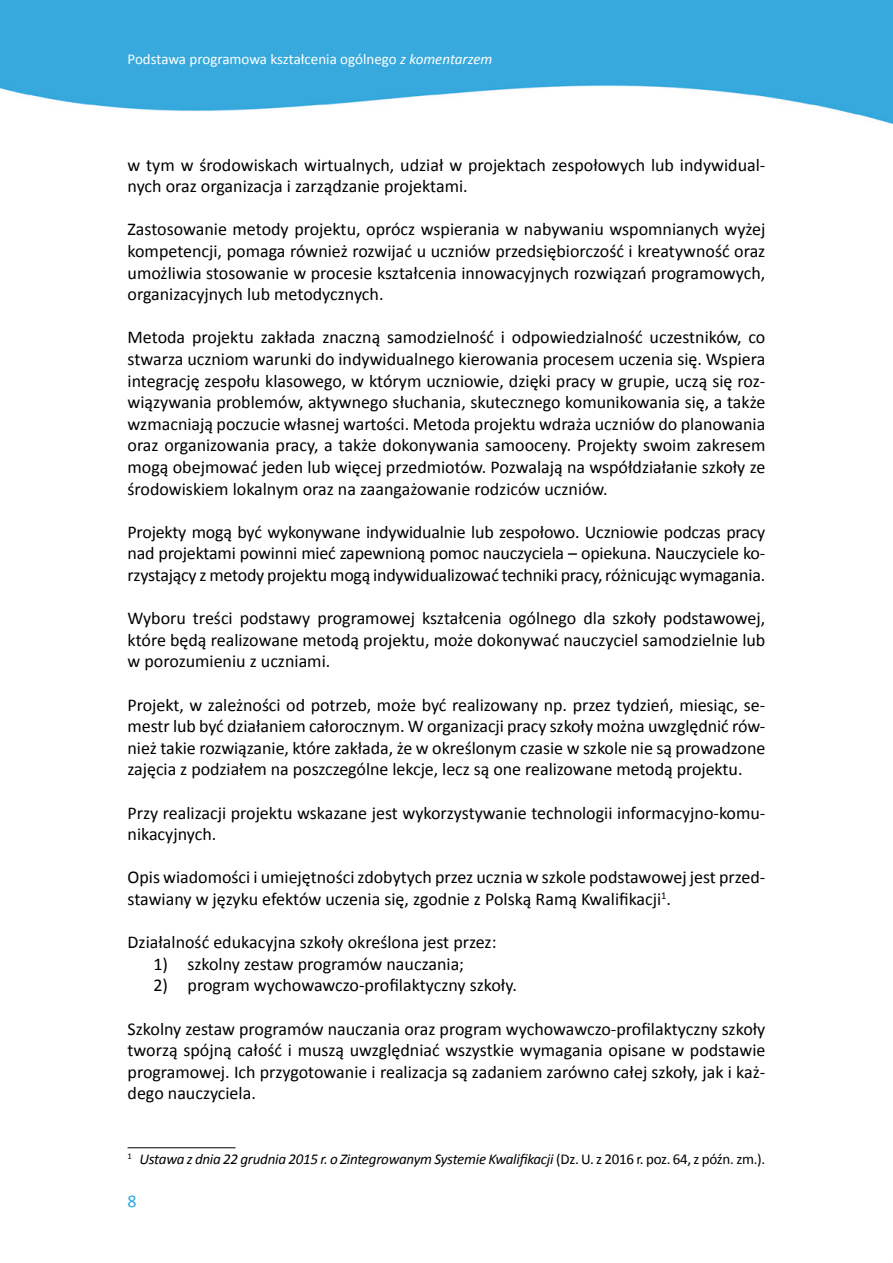
<style>
.page{position:relative;width:893px;height:1263px;background:#fff}
.page>*{position:absolute;margin:0;border:0;box-sizing:border-box;transform-origin:0 0}
.Tekst_podstawowy{font:18px/21.6px "Calibri";color:#000;text-align:justify}
.t1{font:18px "Calibri";color:#30a8df}
.Przypis_dolny{font:italic 15px "Calibri";letter-spacing:-.015em;color:#000}
.t2{font:15px "Calibri";color:#fff}
.s1{font-style:italic}
.s2{font-style:normal}
</style>
<div class="page">
<img style="left:0;top:0;width:893px;height:123px">
<hr style="left:128px;top:1147px;width:108px;height:1px;background:#000">
<p class="t2" style="left:128px;top:50px;width:366px">Podstawa programowa kształcenia ogólnego <span class="s1">z komentarzem</span></p>
<p class="Tekst_podstawowy" style="left:128px;top:154px;width:639px">w tym w środowiskach wirtualnych, udział w projektach zespołowych lub indywidual&shy;nych oraz organizacja i zarządzanie projektami.</p>
<p class="Tekst_podstawowy" style="left:128px;top:219px;width:639px">Zastosowanie metody projektu, oprócz wspierania w nabywaniu wspomnianych wyżej kompetencji, pomaga również rozwijać u uczniów przedsiębiorczość i kreatywność oraz umożliwia stosowanie w procesie kształcenia innowacyjnych rozwiązań programowych, organizacyjnych lub metodycznych.</p>
<p class="Tekst_podstawowy" style="left:128px;top:327px;width:639px">Metoda projektu zakłada znaczną samodzielność i odpowiedzialność uczestników, co stwarza uczniom warunki do indywidualnego kierowania procesem uczenia się. Wspiera integrację zespołu klasowego, w którym uczniowie, dzięki pracy w grupie, uczą się roz&shy;wiązywania problemów, aktywnego słuchania, skutecznego komunikowania się, a także wzmacniają poczucie własnej wartości. Metoda projektu wdraża uczniów do planowania oraz organizowania pracy, a także dokonywania samooceny. Projekty swoim zakresem mogą obejmować jeden lub więcej przedmiotów. Pozwalają na współdziałanie szkoły ze środowiskiem lokalnym oraz na zaangażowanie rodziców uczniów.</p>
<p class="Tekst_podstawowy" style="left:128px;top:521px;width:639px">Projekty mogą być wykonywane indywidualnie lub zespołowo. Uczniowie podczas pracy nad projektami powinni mieć zapewnioną pomoc nauczyciela – opiekuna. Nauczyciele ko&shy;rzystający z metody projektu mogą indywidualizować techniki pracy, różnicując wymagania.</p>
<p class="Tekst_podstawowy" style="left:128px;top:607px;width:639px">Wyboru treści podstawy programowej kształcenia ogólnego dla szkoły podstawowej, które będą realizowane metodą projektu, może dokonywać nauczyciel samodzielnie lub w porozumieniu z uczniami.</p>
<p class="Tekst_podstawowy" style="left:128px;top:694px;width:639px">Projekt, w zależności od potrzeb, może być realizowany np. przez tydzień, miesiąc, se&shy;mestr lub być działaniem całorocznym. W organizacji pracy szkoły można uwzględnić rów&shy;nież takie rozwiązanie, które zakłada, że w określonym czasie w szkole nie są prowadzone zajęcia z podziałem na poszczególne lekcje, lecz są one realizowane metodą projektu.</p>
<p class="Tekst_podstawowy" style="left:128px;top:802px;width:639px">Przy realizacji projektu wskazane jest wykorzystywanie technologii informacyjno-komu&shy;nikacyjnych.</p>
<p class="Tekst_podstawowy" style="left:128px;top:867px;width:639px">Opis wiadomości i umiejętności zdobytych przez ucznia w szkole podstawowej jest przed&shy;stawiany w języku efektów uczenia się, zgodnie z Polską Ramą Kwalifikacji<sup>1</sup>.</p>
<p class="Tekst_podstawowy" style="left:128px;top:931px;width:370px">Działalność edukacyjna szkoły określona jest przez:</p>
<p class="Tekst_podstawowy" style="left:153px;top:953px;width:312px">1) szkolny zestaw programów nauczania;</p>
<p class="Tekst_podstawowy" style="left:153px;top:975px;width:362px">2) program wychowawczo-profilaktyczny szkoły.</p>
<p class="Tekst_podstawowy" style="left:128px;top:1018px;width:639px">Szkolny zestaw programów nauczania oraz program wychowawczo-profilaktyczny szkoły tworzą spójną całość i muszą uwzględniać wszystkie wymagania opisane w podstawie programowej. Ich przygotowanie i realizacja są zadaniem zarówno całej szkoły, jak i każ&shy;dego nauczyciela.</p>
<p class="Przypis_dolny" style="left:128px;top:1149px;width:637px"><sup>1</sup> Ustawa z dnia 22 grudnia 2015 r. o Zintegrowanym Systemie Kwalifikacji <span class="s2">(Dz. U. z 2016 r. poz. 64, z późn. zm.).</span></p>
<p class="t1" style="left:128px;top:1190px;width:11px">8</p>
</div>
